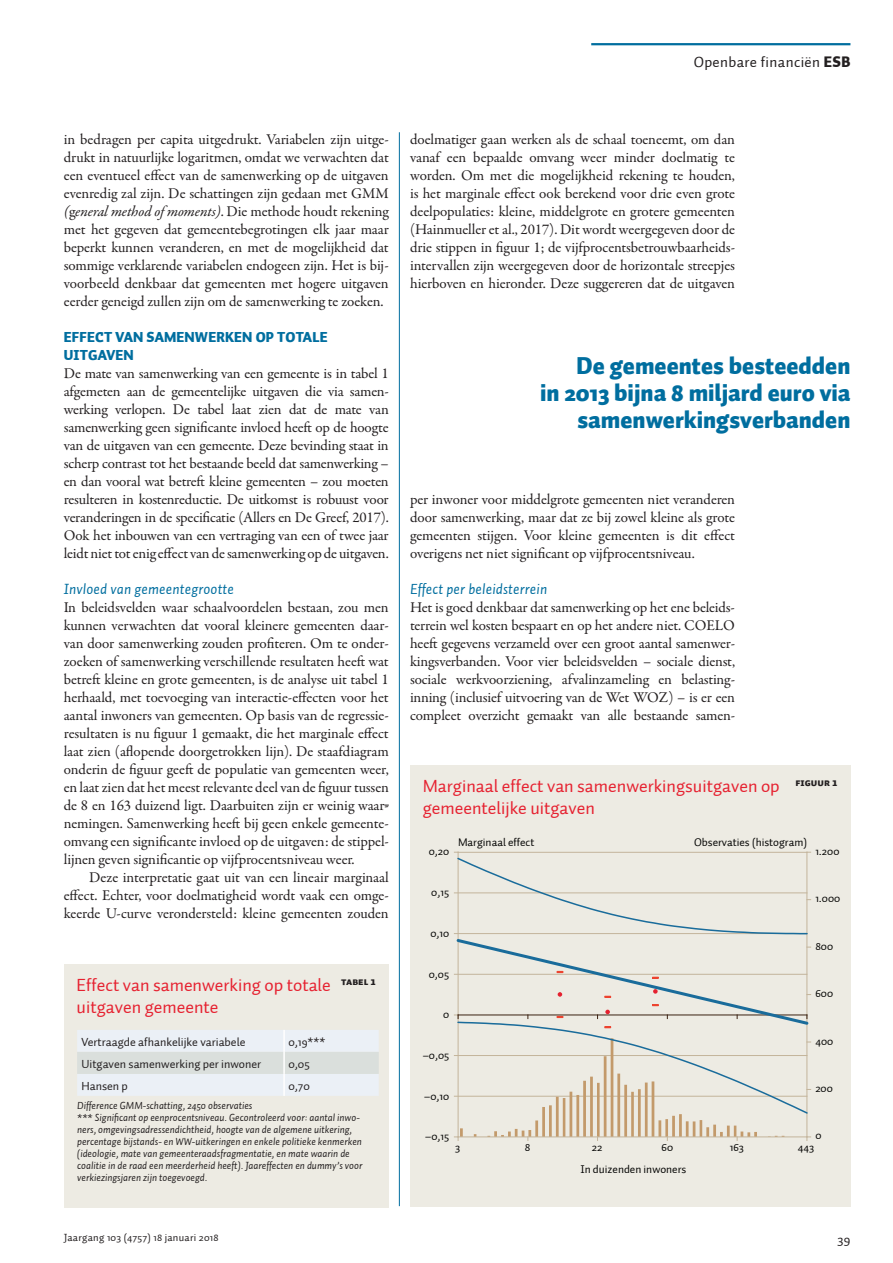
<style>
.page{position:relative;width:893px;height:1263px;background:#fff}
.page>*{position:absolute;margin:0;border:0;box-sizing:border-box;transform-origin:0 0}
.STRE_Streamer{font:900 24px/27px "Auto 1";color:#006e9f;text-align:right}
.KDK1_FiguurKop{font:18px/22.5px "Auto 1";color:#e62130}
.PLAT_EersteAlinea{font:15px/18px "Garamond Premr Pro";letter-spacing:-.015em;color:#231f20;text-align:justify}
.PLAT_VervolgAlinea{font:15px/18px "Garamond Premr Pro";letter-spacing:-.005em;color:#231f20;text-align:justify}
.PTK2_Tussenkop_onder{font:italic 15px "Auto 1";letter-spacing:.01em;color:#006e9f}
.t1{font:15px "Auto 1";letter-spacing:.025em;color:#231f20}
.PTK1_Tussenkop{font:900 14.25px/18px "Auto 1";letter-spacing:.01em;color:#006e9f}
.t2{font:13.5px "Auto 1";color:#231f20}
.TBPT_TabelTekst{font:12px "Auto 1";color:#231f20}
.t3{font:11.4px "Auto 1";color:#050504}
.KDPT_Bijschrift{font:italic 10.5px/12px "Auto 1";color:#231f20}
.t4{font:10.5px "Auto 1";letter-spacing:.025em;color:#231f20}
.KDK2_Figuurnummer{font:10.5px "Auto 1 Black Sm Cp";color:#231f20}
.s1{font-weight:900}
.s2{font-style:italic}
</style>
<div class="page">
<hr style="left:591px;top:43px;width:259px;height:2px;background:#006e9f">
<hr style="left:399px;top:132px;width:1px;height:1074px;background:#006e9f">
<div style="left:410px;top:765px;width:440px;height:441px;background:#edebe3"></div>
<svg style="left:454px;top:852px;width:357px;height:288px"></svg>
<div style="left:64px;top:964px;width:325px;height:243px;background:#edebe3"></div>
<svg style="left:77px;top:1030px;width:302px;height:66px;background:#e5eaed"></svg>
<hr style="left:283px;top:1030px;width:2px;height:22px;background:#fff">
<hr style="left:283px;top:1052px;width:2px;height:22px;background:#fff">
<hr style="left:283px;top:1074px;width:2px;height:22px;background:#fff">
<p class="t1" style="left:694px;top:53px;width:158px">Openbare financiën <span class="s1">ESB</span></p>
<p class="PLAT_VervolgAlinea" style="left:64px;top:131px;width:327px">in bedragen per capita uitgedrukt. Variabelen zijn uitge&shy;drukt in natuurlijke logaritmen, omdat we verwachten dat een eventueel effect van de samenwerking op de uitgaven evenredig zal zijn. De schattingen zijn gedaan met GMM <span class="s2">(</span>g<span class="s2">eneral method of moments)</span>. Die methode houdt rekening met het gegeven dat gemeentebegrotingen elk jaar maar beperkt kunnen veranderen, en met de mogelijkheid dat sommige verklarende variabelen endogeen zijn. Het is bij&shy;voorbeeld denkbaar dat gemeenten met hogere uitgaven eerder geneigd zullen zijn om de samenwerking te zoeken.</p>
<p class="PTK1_Tussenkop" style="left:64px;top:329px;width:265px">EFFECT VAN SAMENWERKEN OP TOTALE<br>UITGAVEN</p>
<p class="PLAT_EersteAlinea" style="left:64px;top:365px;width:327px">De mate van samenwerking van een gemeente is in tabel 1 afgemeten aan de gemeentelijke uitgaven die via samen&shy;werking verlopen. De tabel laat zien dat de mate van samenwerking geen significante invloed heeft op de hoogte van de uitgaven van een gemeente. Deze bevinding staat in scherp contrast tot het bestaande beeld dat samenwerking – en dan vooral wat betreft kleine gemeenten – zou moeten resulteren in kostenreductie. De uitkomst is robuust voor veranderingen in de specificatie (Allers en De Greef, 2017).<br>Ook het inbouwen van een vertraging van een of twee jaar leidt niet tot enig effect van de samenwerking op de uitgaven.</p>
<p class="PTK2_Tussenkop_onder" style="left:64px;top:579px;width:172px">Invloed van gemeentegrootte</p>
<p class="PLAT_EersteAlinea" style="left:64px;top:599px;width:327px">In beleidsvelden waar schaalvoordelen bestaan, zou men kunnen verwachten dat vooral kleinere gemeenten daar&shy;van door samenwerking zouden profiteren. Om te onder&shy;zoeken of samenwerking verschillende resultaten heeft wat betreft kleine en grote gemeenten, is de analyse uit tabel 1 herhaald, met toevoeging van interactie-effecten voor het aantal inwoners van gemeenten. Op basis van de regressie&shy;resultaten is nu figuur 1 gemaakt, die het marginale effect laat zien (aflopende doorgetrokken lijn). De staafdiagram onderin de figuur geeft de populatie van gemeenten weer, en laat zien dat het meest relevante deel van de figuur tussen de 8 en 163 duizend ligt. Daarbuiten zijn er weinig waar&shy;nemingen. Samenwerking heeft bij geen enkele gemeente&shy;omvang een significante invloed op de uitgaven: de stippel&shy;lijnen geven significantie op vijfprocentsniveau weer.</p>
<p class="PLAT_VervolgAlinea" style="left:64px;top:869px;width:326px;text-indent:26px">Deze interpretatie gaat uit van een lineair marginaal effect. Echter, voor doelmatigheid wordt vaak een omge&shy;keerde U-curve verondersteld: kleine gemeenten zouden</p>
<p class="KDK1_FiguurKop" style="left:77px;top:974px;width:256px">Effect van samenwerking op totale uitgaven gemeente</p>
<p class="KDK2_Figuurnummer" style="left:341px;top:975px;width:36px">TABEL 1</p>
<p class="TBPT_TabelTekst" style="left:81px;top:1034px;width:166px">Vertraagde afhankelijke variabele</p>
<p class="TBPT_TabelTekst" style="left:288px;top:1034px;width:39px">0,19***</p>
<p class="TBPT_TabelTekst" style="left:81px;top:1056px;width:181px">Uitgaven samenwerking per inwoner</p>
<p class="TBPT_TabelTekst" style="left:288px;top:1056px;width:23px">0,05</p>
<p class="TBPT_TabelTekst" style="left:81px;top:1078px;width:48px">Hansen p</p>
<p class="TBPT_TabelTekst" style="left:288px;top:1078px;width:23px">0,70</p>
<p class="KDPT_Bijschrift" style="left:77px;top:1100px;width:177px">Difference GMM-schatting, 2450 observaties</p>
<p class="KDPT_Bijschrift" style="left:77px;top:1112px;width:287px">*** Significant op eenprocentsniveau. Gecontroleerd voor: aantal inwo&shy;ners, omgevingsadressendichtheid, hoogte van de algemene uitkering, percentage bijstands- en WW-uitkeringen en enkele politieke kenmerken (ideologie, mate van gemeenteraadsfragmentatie, en mate waarin de coalitie in de raad een meerderheid heeft). Jaareffecten en dummy’s voor verkiezingsjaren zijn toegevoegd.</p>
<p class="PLAT_VervolgAlinea" style="left:410px;top:131px;width:327px">doelmatiger gaan werken als de schaal toeneemt, om dan vanaf een bepaalde omvang weer minder doelmatig te worden. Om met die mogelijkheid rekening te houden, is het marginale effect ook berekend voor drie even grote deelpopulaties: kleine, middelgrote en grotere gemeenten (Hainmueller et al., 2017). Dit wordt weergegeven door de drie stippen in figuur 1; de vijfprocentsbetrouwbaarheids&shy;intervallen zijn weergegeven door de horizontale streepjes hierboven en hieronder. Deze suggereren dat de uitgaven</p>
<p class="STRE_Streamer" style="left:540px;top:354px;width:312px">De gemeentes besteedden<br>in 2013 bijna 8 miljard euro via samenwerkingsverbanden</p>
<p class="PLAT_VervolgAlinea" style="left:410px;top:491px;width:327px">per inwoner voor middelgrote gemeenten niet veranderen door samenwerking, maar dat ze bij zowel kleine als grote gemeenten stijgen. Voor kleine gemeenten is dit effect overigens net niet significant op vijfprocentsniveau.</p>
<p class="PTK2_Tussenkop_onder" style="left:410px;top:579px;width:139px">Effect per beleidsterrein</p>
<p class="PLAT_EersteAlinea" style="left:410px;top:599px;width:326px">Het is goed denkbaar dat samenwerking op het ene beleids&shy;terrein wel kosten bespaart en op het andere niet. COELO heeft gegevens verzameld over een groot aantal samenwer&shy;kingsverbanden. Voor vier beleidsvelden – sociale dienst, sociale werkvoorziening, afvalinzameling en belasting&shy;inning (inclusief uitvoering van de Wet WOZ) – is er een compleet overzicht gemaakt van alle bestaande samen-</p>
<p class="KDK1_FiguurKop" style="left:423px;top:775px;width:358px">Marginaal effect van samenwerkingsuitgaven op gemeentelijke uitgaven</p>
<p class="KDK2_Figuurnummer" style="left:795px;top:776px;width:44px">FIGUUR 1</p>
<p class="t3" style="left:429px;top:844px;width:22px">0,20</p>
<p class="t3" style="left:458px;top:835px;width:78px">Marginaal effect</p>
<p class="t3" style="left:694px;top:835px;width:114px">Observaties (histogram)</p>
<p class="t3" style="left:815px;top:844px;width:26px">1.200</p>
<p class="t3" style="left:431px;top:885px;width:19px">0,15</p>
<p class="t3" style="left:430px;top:926px;width:20px">0,10</p>
<p class="t3" style="left:429px;top:966px;width:22px">0,05</p>
<p class="t3" style="left:443px;top:1007px;width:8px">0</p>
<p class="t3" style="left:423px;top:1048px;width:28px">–0,05</p>
<p class="t3" style="left:424px;top:1088px;width:26px">–0,10</p>
<p class="t3" style="left:815px;top:891px;width:26px">1.000</p>
<p class="t3" style="left:815px;top:939px;width:19px">800</p>
<p class="t3" style="left:815px;top:986px;width:19px">600</p>
<p class="t3" style="left:815px;top:1033px;width:20px">400</p>
<p class="t3" style="left:815px;top:1081px;width:19px">200</p>
<p class="t3" style="left:815px;top:1128px;width:8px">0</p>
<p class="t3" style="left:425px;top:1129px;width:26px">–0,15</p>
<p class="t3" style="left:455px;top:1140px;width:7px">3</p>
<p class="t3" style="left:525px;top:1140px;width:7px">8</p>
<p class="t3" style="left:592px;top:1140px;width:12px">22</p>
<p class="t3" style="left:662px;top:1140px;width:13px">60</p>
<p class="t3" style="left:730px;top:1140px;width:16px">163</p>
<p class="t3" style="left:798px;top:1140px;width:18px">443</p>
<p class="t3" style="left:580px;top:1162px;width:107px">In duizenden inwoners</p>
<p class="t4" style="left:64px;top:1231px;width:156px">Jaargang 103 (4757) 18 januari 2018</p>
<p class="t2" style="left:837px;top:1231px;width:14px">39</p>
</div>
